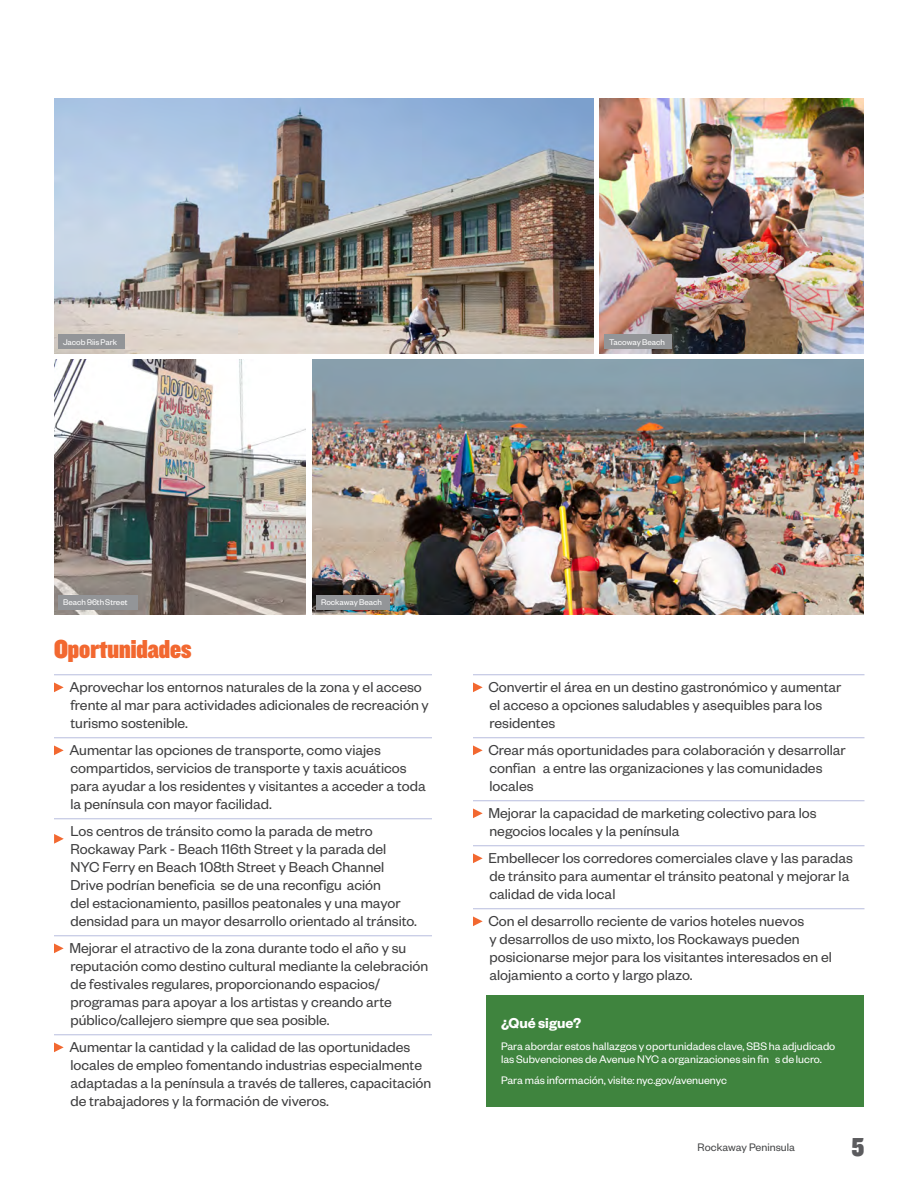
<style>
.page{position:relative;width:918px;height:1188px;background:#fff}
.page>*{position:absolute;margin:0;border:0;box-sizing:border-box;transform-origin:0 0}
.t1{font:27px "Knockout HTF90 Ultmt Welterwt";color:#f26830}
.t2{font:27px "Knockout HTF90 Ultmt Welterwt";color:#5b5b5e}
.BList___10_5_Alterna{font:15.75px/18px "Founders Grotesk";color:#3e3e3f}
.t3{font:600 15.75px "Founders Grotesk";color:#fff}
.t4{font:12px/12.8px "Founders Grotesk";color:#fff}
.t5{font:12px "Founders Grotesk";color:#464748}
.Photo_Caption_On_Pho{font:9px "Founders Grotesk";color:#fff}
</style>
<div class="page">
<img style="left:54px;top:99px;width:540px;height:255px">
<img style="left:600px;top:99px;width:264px;height:255px">
<div style="left:604px;top:334px;width:68px;height:15px;background:#939598"></div>
<div style="left:58px;top:334px;width:67px;height:15px;background:#939598"></div>
<img style="left:54px;top:359px;width:252px;height:255px">
<div style="left:58px;top:595px;width:80px;height:15px;background:#939598"></div>
<img style="left:312px;top:359px;width:552px;height:255px">
<div style="left:316px;top:595px;width:74px;height:15px;background:#939598"></div>
<hr style="left:473px;top:675px;width:391px;height:1px;background:#b7bdde">
<hr style="left:473px;top:738px;width:391px;height:1px;background:#b7bdde">
<hr style="left:473px;top:801px;width:391px;height:1px;background:#b7bdde">
<hr style="left:473px;top:846px;width:391px;height:1px;background:#b7bdde">
<hr style="left:473px;top:909px;width:391px;height:1px;background:#b7bdde">
<svg style="left:473px;top:682px;width:10px;height:10px"></svg>
<svg style="left:473px;top:745px;width:10px;height:10px"></svg>
<svg style="left:473px;top:808px;width:10px;height:10px"></svg>
<svg style="left:473px;top:853px;width:10px;height:10px"></svg>
<svg style="left:473px;top:916px;width:10px;height:10px"></svg>
<hr style="left:54px;top:675px;width:378px;height:1px;background:#b7bdde">
<hr style="left:54px;top:738px;width:378px;height:1px;background:#b7bdde">
<hr style="left:54px;top:819px;width:378px;height:1px;background:#b7bdde">
<hr style="left:54px;top:936px;width:378px;height:1px;background:#b7bdde">
<hr style="left:54px;top:1035px;width:378px;height:1px;background:#b7bdde">
<svg style="left:54px;top:683px;width:10px;height:9px"></svg>
<svg style="left:54px;top:746px;width:10px;height:9px"></svg>
<svg style="left:54px;top:944px;width:10px;height:9px"></svg>
<svg style="left:54px;top:1043px;width:10px;height:9px"></svg>
<div style="left:486px;top:996px;width:378px;height:111px;background:#3f843e"></div>
<svg style="left:54px;top:834px;width:10px;height:10px"></svg>
<p class="Photo_Caption_On_Pho" style="left:63px;top:336px;width:56px">Jacob Riis Park</p>
<p class="Photo_Caption_On_Pho" style="left:609px;top:336px;width:58px">Tacoway Beach</p>
<p class="Photo_Caption_On_Pho" style="left:63px;top:597px;width:66px">Beach 96th Street</p>
<p class="Photo_Caption_On_Pho" style="left:321px;top:597px;width:63px">Rockaway Beach</p>
<p class="t1" style="left:54px;top:634px;width:139px">Oportunidades</p>
<p class="BList___10_5_Alterna" style="left:69px;top:677px;width:361px">Aprovechar los entornos naturales de la zona y el acceso frente al mar para actividades adicionales de recreación y turismo sostenible.</p>
<p class="BList___10_5_Alterna" style="left:69px;top:740px;width:358px">Aumentar las opciones de transporte, como viajes compartidos, servicios de transporte y taxis acuáticos para ayudar a los residentes y visitantes a acceder a toda la península con mayor facilidad.</p>
<p class="BList___10_5_Alterna" style="left:70px;top:821px;width:348px">Los centros de tránsito como la parada de metro Rockaway Park - Beach 116th Street y la parada del NYC Ferry en Beach 108th Street y Beach Channel Drive podrían beneficia se de una reconfigu ación<br>del estacionamiento, pasillos peatonales y una mayor densidad para un mayor desarrollo orientado al tránsito.</p>
<p class="BList___10_5_Alterna" style="left:69px;top:938px;width:360px">Mejorar el atractivo de la zona durante todo el año y su reputación como destino cultural mediante la celebración de festivales regulares, proporcionando espacios/ programas para apoyar a los artistas y creando arte público/callejero siempre que sea posible.</p>
<p class="BList___10_5_Alterna" style="left:69px;top:1037px;width:363px">Aumentar la cantidad y la calidad de las oportunidades locales de empleo fomentando industrias especialmente adaptadas a la península a través de talleres, capacitación de trabajadores y la formación de viveros.</p>
<p class="BList___10_5_Alterna" style="left:488px;top:677px;width:355px">Convertir el área en un destino gastronómico y aumentar el acceso a opciones saludables y asequibles para los residentes</p>
<p class="BList___10_5_Alterna" style="left:488px;top:740px;width:359px">Crear más oportunidades para colaboración y desarrollar confian a entre las organizaciones y las comunidades locales</p>
<p class="BList___10_5_Alterna" style="left:488px;top:803px;width:330px">Mejorar la capacidad de marketing colectivo para los negocios locales y la península</p>
<p class="BList___10_5_Alterna" style="left:488px;top:848px;width:366px">Embellecer los corredores comerciales clave y las paradas de tránsito para aumentar el tránsito peatonal y mejorar la calidad de vida local</p>
<p class="BList___10_5_Alterna" style="left:488px;top:911px;width:345px">Con el desarrollo reciente de varios hoteles nuevos<br>y desarrollos de uso mixto, los Rockaways pueden posicionarse mejor para los visitantes interesados en el alojamiento a corto y largo plazo.</p>
<p class="t3" style="left:501px;top:1013px;width:82px">¿Qué sigue?</p>
<p class="t4" style="left:501px;top:1039px;width:336px">Para abordar estos hallazgos y oportunidades clave, SBS ha adjudicado las Subvenciones de Avenue NYC a organizaciones sin fin s de lucro.</p>
<p class="t4" style="left:501px;top:1074px;width:228px">Para más información, visite: nyc.gov/avenuenyc</p>
<p class="t5" style="left:698px;top:1140px;width:99px">Rockaway Peninsula</p>
<h1 class="t2" style="left:852px;top:1133px;width:14px">5</h1>
</div>
